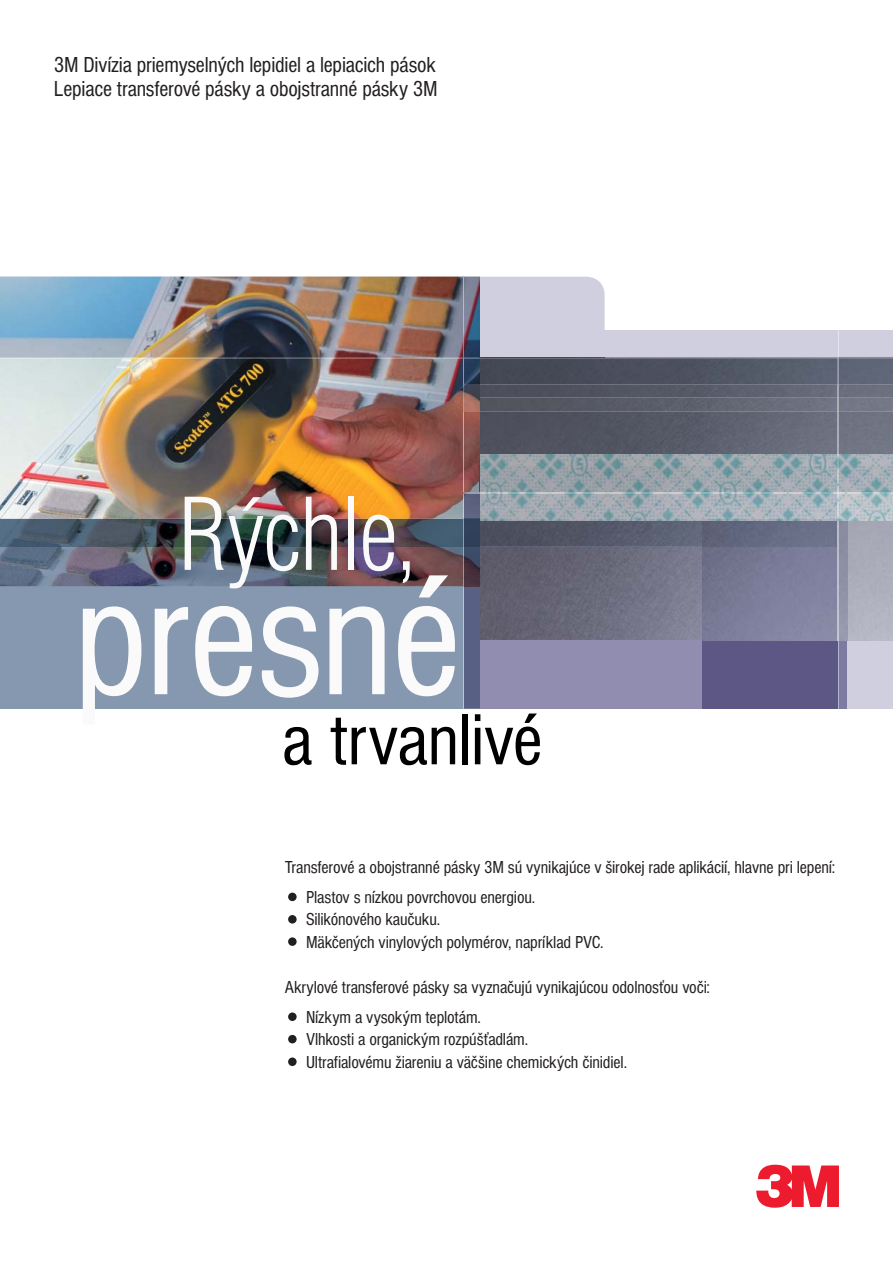
<style>
.page{position:relative;width:893px;height:1263px;background:#fff}
.page>*{position:absolute;margin:0;border:0;box-sizing:border-box;transform-origin:0 0}
.t1{font:condensed 175.5px "Nimbus Sans DCE";letter-spacing:-.015em;color:#fafafb}
.t2{font:300 condensed 97.5px "Helvetica CE";letter-spacing:-.015em;color:#fafafb}
.t3{font:condensed 75px "Nimbus Sans DCE";letter-spacing:-.01em;color:#000}
.t4{font:condensed 22.5px/24px "Nimbus Sans DCE";letter-spacing:-.01em;color:#231f20}
.t5{font:condensed 18px/30px "Nimbus Sans DCE";letter-spacing:-.01em;color:#231f20}
</style>
<div class="page">
<svg style="left:480px;top:330px;width:413px;height:378px;background:#787a89"></svg>
<div style="left:480px;top:277px;width:124px;height:53px;background:#d0cfe0"></div>
<svg style="left:464px;top:492px;width:373px;height:216px;background:#8382a2"></svg>
<img style="left:0;top:277px;width:480px;height:242px">
<img style="left:464px;top:493px;width:373px;height:26px">
<img style="left:464px;top:384px;width:16px;height:27px">
<div style="left:838px;top:640px;width:9px;height:68px;background:#7e7ba3"></div>
<div style="left:702px;top:640px;width:135px;height:68px;background:#5c5785"></div>
<img style="left:0;top:546px;width:463px;height:40px">
<div style="left:0;top:586px;width:463px;height:122px;background:#8698af"></div>
<img style="left:0;top:519px;width:463px;height:27px">
<img style="left:463px;top:359px;width:1px;height:160px">
<img style="left:463px;top:277px;width:1px;height:81px">
<svg style="left:463px;top:519px;width:17px;height:189px;background:#535975"></svg>
<img style="left:838px;top:465px;width:55px;height:175px">
<img style="left:480px;top:493px;width:222px;height:147px">
<img style="left:480px;top:357px;width:124px;height:1px">
<img style="left:480px;top:358px;width:357px;height:1px">
<img style="left:480px;top:521px;width:222px;height:25px">
<svg style="left:464px;top:465px;width:16px;height:28px"></svg>
<svg style="left:756px;top:1165px;width:83px;height:43px"></svg>
<hr style="left:837px;top:640px;width:1px;height:68px;background:#b4b2cc">
<img style="left:837px;top:411px;width:1px;height:43px">
<svg style="left:837px;top:330px;width:56px;height:81px;background:#8c8fa0"></svg>
<img style="left:480px;top:519px;width:357px;height:2px">
<img style="left:480px;top:454px;width:357px;height:38px">
<img style="left:480px;top:492px;width:413px;height:1px">
<svg style="left:837px;top:454px;width:10px;height:67px"></svg>
<div style="left:288px;top:893px;width:9px;height:8px;background:#231f20;border-radius:50%"></div>
<div style="left:288px;top:915px;width:9px;height:8px;background:#231f20;border-radius:50%"></div>
<div style="left:288px;top:937px;width:9px;height:9px;background:#231f20;border-radius:50%"></div>
<div style="left:288px;top:1012px;width:9px;height:9px;background:#231f20;border-radius:50%"></div>
<div style="left:288px;top:1035px;width:9px;height:8px;background:#231f20;border-radius:50%"></div>
<div style="left:288px;top:1057px;width:9px;height:9px;background:#231f20;border-radius:50%"></div>
<p class="t4" style="left:54px;top:55px;width:385px">3M Divízia priemyselných lepidiel a lepiacich pások<br>Lepiace transferové pásky a obojstranné pásky 3M</p>
<p class="t2" style="left:178px;top:487px;width:240px">Rýchle,</p>
<p class="t1" style="left:73px;top:567px;width:390px">presné</p>
<p class="t3" style="left:282px;top:710px;width:262px">a trvanlivé</p>
<p class="t5" style="left:306px;top:853px;width:531px;text-indent:-21px">Transferové a obojstranné pásky 3M sú vynikajúce v širokej rade aplikácií, hlavne pri lepení:<br>Plastov s nízkou povrchovou energiou.</p>
<p class="t5" style="left:306px;top:909px;width:299px;line-height:22.5px">Silikónového kaučuku.<br>Mäkčených vinylových polymérov, napríklad PVC.</p>
<p class="t5" style="left:306px;top:973px;width:405px;text-indent:-21px">Akrylové transferové pásky sa vyznačujú vynikajúcou odolnosťou voči:<br>Nízkym a vysokým teplotám.</p>
<p class="t5" style="left:306px;top:1029px;width:323px;line-height:22.5px">Vlhkosti a organickým rozpúšťadlám.<br>Ultrafialovému žiareniu a väčšine chemických činidiel.</p>
</div>
